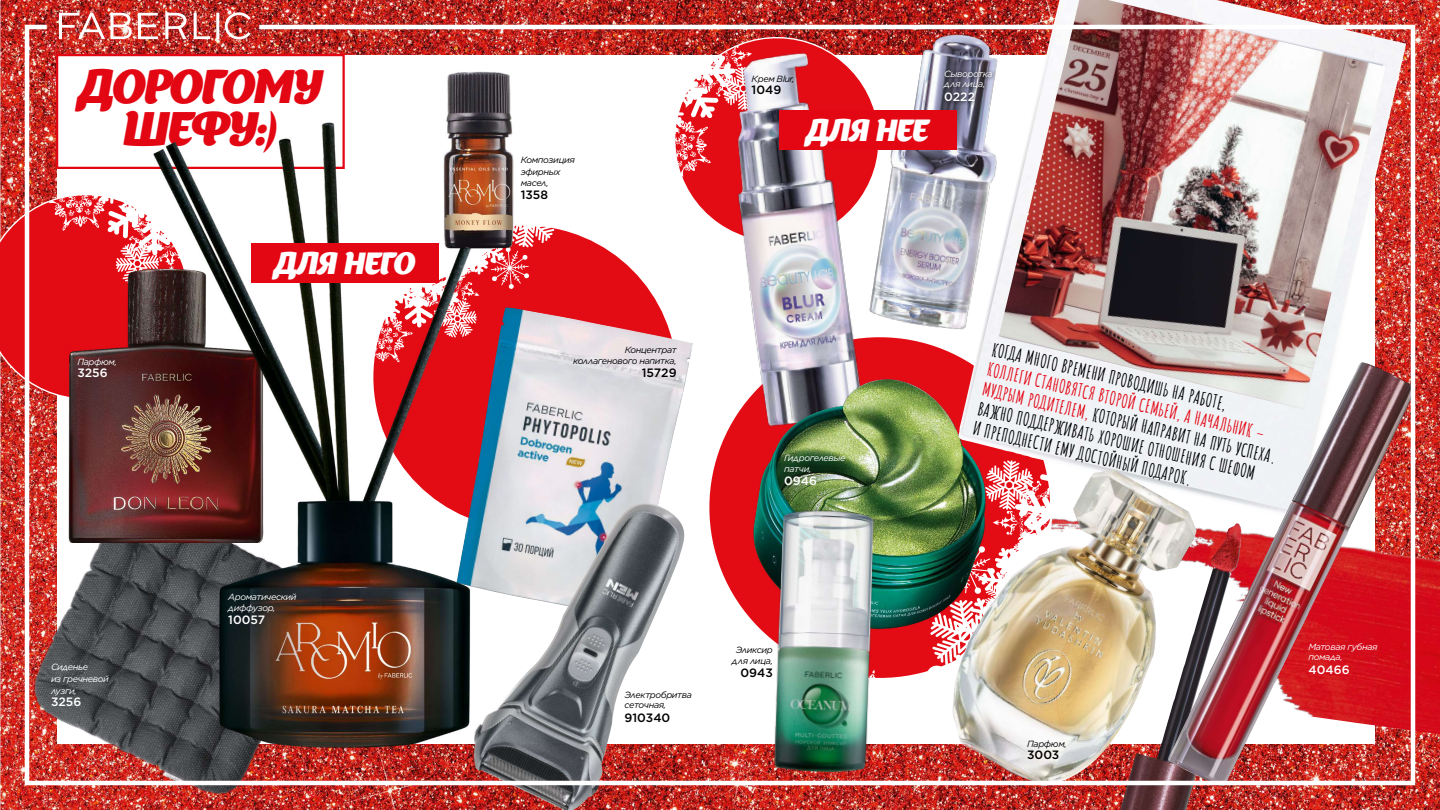
<style>
.page{position:relative;width:1440px;height:810px;background:#fff}
.page>*{position:absolute;margin:0;border:0;box-sizing:border-box;transform-origin:0 0}
.t1{font:italic 45.97px/42px "Appetite";letter-spacing:-.025em;color:#e30613;text-align:center}
.t2{font:italic 30px "Appetite";letter-spacing:-.015em;color:#fff}
.t3{font:700 18px/20.2px "Amatic SC";color:#000}
.t4{font:500 12.08px "Gotham";color:#000}
.t5{font:500 12.08px "Gotham";color:#fff}
.t6{font:italic 9px/10.5px "Gotham";letter-spacing:-.04em;color:#fff}
.t7{font:italic 9px/10.5px "Gotham";letter-spacing:-.04em;color:#000}
.s1{color:#e30613}
</style>
<div class="page">
<img style="left:0;top:0;width:1440px;height:810px">
<img style="left:1418px;top:237px;width:22px;height:497px">
<img style="left:0;top:179px;width:22px;height:234px">
<img style="left:0;top:458px;width:345px;height:352px">
<img style="left:999px;top:0;width:387px;height:22px">
<img style="left:472px;top:788px;width:213px;height:22px">
<img style="left:59px;top:12px;width:192px;height:10px">
<img style="left:22px;top:22px;width:1396px;height:766px">
<h1 class="t1" style="left:78px;top:66px;width:245px">ДОРОГОМУ<br>ШЕФУ:)</h1>
<p class="t6" style="left:77px;top:357px;width:41px">Парфюм,</p>
<p class="t5" style="left:77px;top:365px;width:32px">3256</p>
<p class="t6" style="left:51px;top:660px;width:59px;line-height:12px">Сиденье<br>из гречневой лузги,</p>
<p class="t5" style="left:51px;top:694px;width:32px">3256</p>
<h2 class="t2" style="left:274px;top:243px;width:143px">ДЛЯ НЕГО</h2>
<p class="t6" style="left:228px;top:592px;width:70px">Ароматический диффузор,</p>
<p class="t5" style="left:228px;top:612px;width:39px">10057</p>
<p class="t7" style="left:521px;top:154px;width:56px;line-height:12px">Композиция эфирных</p>
<p class="t7" style="left:521px;top:177px;width:29px">масел,</p>
<p class="t4" style="left:521px;top:187px;width:29px">1358</p>
<p class="t7" style="left:573px;top:345px;width:105px;text-align:right">Концентрат коллагенового напитка,</p>
<p class="t4" style="left:642px;top:365px;width:36px">15729</p>
<p class="t7" style="left:752px;top:74px;width:44px">Крем Blur,</p>
<p class="t4" style="left:752px;top:82px;width:31px">1049</p>
<h2 class="t2" style="left:806px;top:110px;width:124px">ДЛЯ НЕЕ</h2>
<p class="t6" style="left:944px;top:68px;width:50px">Сыворотка для лица,</p>
<p class="t5" style="left:944px;top:89px;width:32px">0222</p>
<p class="t6" style="left:784px;top:452px;width:63px">Гидрогелевые патчи,</p>
<p class="t5" style="left:784px;top:473px;width:34px">0946</p>
<p class="t3" style="left:995px;top:338px;width:242px;rotate:13deg">КОГДА МНОГО ВРЕМЕНИ ПРОВОДИШЬ НА РАБОТЕ,</p>
<p class="t3" style="left:990px;top:358px;width:303px;rotate:13deg"><span class="s1">КОЛЛЕГИ СТАНОВЯТСЯ ВТОРОЙ СЕМЬЕЙ, А НАЧАЛЬНИК – МУДРЫМ РОДИТЕЛЕМ,</span> КОТОРЫЙ НАПРАВИТ НА ПУТЬ УСПЕХА.<br>ВАЖНО ПОДДЕРЖИВАТЬ ХОРОШИЕ ОТНОШЕНИЯ С ШЕФОМ<br>И ПРЕПОДНЕСТИ ЕМУ ДОСТОЙНЫЙ ПОДАРОК.</p>
<p class="t7" style="left:625px;top:689px;width:69px">Электробритва сеточная,</p>
<p class="t4" style="left:625px;top:710px;width:47px">910340</p>
<p class="t7" style="left:732px;top:645px;width:42px;text-align:center">Эликсир для лица,</p>
<p class="t4" style="left:740px;top:665px;width:34px">0943</p>
<p class="t7" style="left:1027px;top:738px;width:41px">Парфюм,</p>
<p class="t4" style="left:1027px;top:746px;width:34px">3003</p>
<p class="t6" style="left:1308px;top:641px;width:71px">Матовая губная помада,</p>
<p class="t5" style="left:1308px;top:662px;width:43px">40466</p>
</div>
